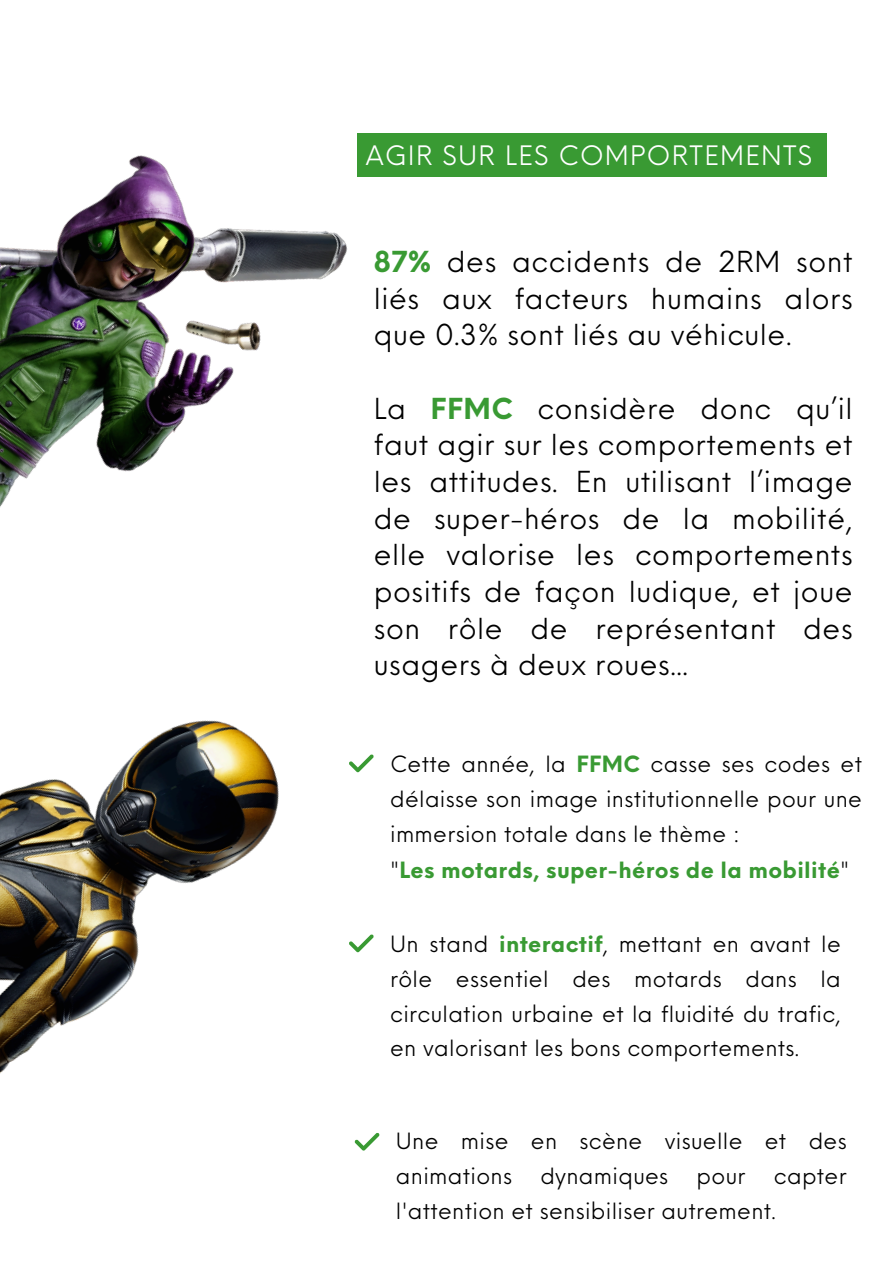
<style>
.page{position:relative;width:894px;height:1264px;background:#fff}
.page>*{position:absolute;margin:0;border:0;box-sizing:border-box;transform-origin:0 0}
.t1{font:28.2px/36.6px "Neue Einstellung";letter-spacing:.02em;color:#000;text-align:justify}
.t2{font:26.1px "Neue Einstellung";letter-spacing:.05em;color:#fff}
.t3{font:21.9px/34.8px "Neue Einstellung";letter-spacing:.015em;color:#000;text-align:justify}
.t4{font:700 21.9px "Neue Einstellung";letter-spacing:.015em;color:#399a33}
.s1{font-weight:700;color:#399a33}
.s2{font-weight:400;color:#000}
</style>
<div class="page">
<svg style="left:349px;top:754px;width:24px;height:18px"></svg>
<svg style="left:349px;top:934px;width:24px;height:18px"></svg>
<svg style="left:354px;top:1133px;width:25px;height:17px"></svg>
<div style="left:357px;top:133px;width:470px;height:44px;background:#399a33"></div>
<img style="left:0;top:720px;width:279px;height:354px">
<img style="left:0;top:155px;width:348px;height:352px">
<p class="t2" style="left:366px;top:132px;width:447px">AGIR SUR LES COMPORTEMENTS</p>
<p class="t1" style="left:374px;top:241px;width:480px"><span class="s1">87%</span> des accidents de 2RM sont liés aux facteurs humains alors que 0.3% sont liés au véhicule.</p>
<p class="t1" style="left:374px;top:387px;width:480px">La <span class="s1">FFMC</span> considère donc qu’il faut agir sur les comportements et les attitudes. En utilisant l’image de super-héros de la mobilité, elle valorise les comportements positifs de façon ludique, et joue son rôle de représentant des usagers à deux roues...</p>
<h1 class="t3" style="left:390px;top:744px;width:473px">Cette année, la <span class="s1">FFMC</span> casse ses codes et délaisse son image institutionnelle pour une immersion totale dans le thème :</h1>
<h2 class="t4" style="left:390px;top:849px;width:460px"><span class="s2">"</span>Les motards, super-héros de la mobilité<span class="s2">"</span></h2>
<h2 class="t3" style="left:390px;top:924px;width:452px">Un stand <span class="s1">interactif</span>, mettant en avant le rôle essentiel des motards dans la circulation urbaine et la fluidité du trafic, en valorisant les bons comportements.</h2>
<p class="t3" style="left:396px;top:1121px;width:452px">Une mise en scène visuelle et des animations</p>
<p class="t3" style="left:540px;top:1156px;width:129px">dynamiques</p>
<p class="t3" style="left:696px;top:1156px;width:50px">pour</p>
<p class="t3" style="left:396px;top:1156px;width:452px;text-indent:378px">capter l'attention et sensibiliser autrement.</p>
</div>
